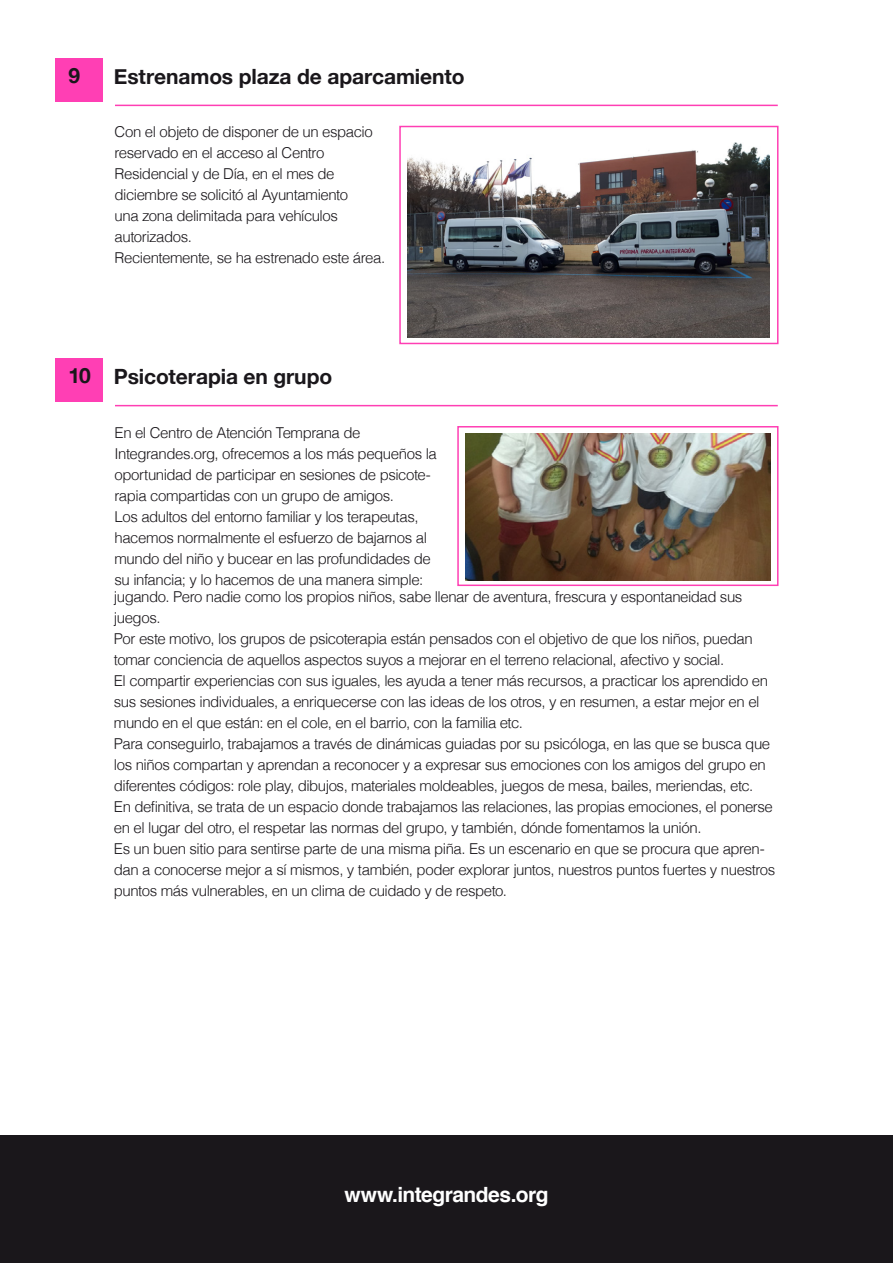
<style>
.page{position:relative;width:893px;height:1263px;background:#fff}
.page>*{position:absolute;margin:0;border:0;box-sizing:border-box;transform-origin:0 0}
.t1{font:700 21px "Helvetica Neue";letter-spacing:-.005em;color:#1a171b}
.t2{font:700 21px "Helvetica";letter-spacing:-.025em;color:#fff}
.t3{font:300 15px/21px "Helvetica";letter-spacing:-.03em;color:#1a171b}
</style>
<div class="page">
<div style="left:0;top:1135px;width:893px;height:128px;background:#1a171b"></div>
<div style="left:56px;top:58px;width:47px;height:43px;background:#ff3fb4"></div>
<hr style="left:115px;top:105px;width:663px;height:1px;background:#ff3fb4">
<div style="left:457px;top:426px;width:321px;height:160px;border:2px solid #ff3fb4"></div>
<div style="left:56px;top:358px;width:47px;height:44px;background:#ff3fb4"></div>
<hr style="left:115px;top:405px;width:663px;height:1px;background:#ff3fb4">
<div style="left:408px;top:105px;width:362px;height:271px;background:#fff"></div>
<img style="left:408px;top:142px;width:361px;height:195px">
<div style="left:466px;top:434px;width:304px;height:228px;background:#fff"></div>
<img style="left:466px;top:434px;width:304px;height:147px">
<h1 class="t1" style="left:69px;top:59px;width:13px">9</h1>
<h1 class="t1" style="left:114px;top:60px;width:352px">Estrenamos plaza de aparcamiento</h1>
<p class="t3" style="left:115px;top:120px;width:272px">Con el objeto de disponer de un espacio reservado en el acceso al Centro Residencial y de Día, en el mes de diciembre se solicitó al Ayuntamiento<br>una zona delimitada para vehículos autorizados.<br>Recientemente, se ha estrenado este área.</p>
<h1 class="t1" style="left:69px;top:360px;width:265px">10 Psicoterapia en grupo</h1>
<p class="t3" style="left:115px;top:421px;width:324px">En el Centro de Atención Temprana de Integrandes.org, ofrecemos a los más pequeños la oportunidad de participar en sesiones de psicote&shy;rapia compartidas con un grupo de amigos.<br>Los adultos del entorno familiar y los terapeutas, hacemos normalmente el esfuerzo de bajarnos al mundo del niño y bucear en las profundidades de su infancia; y lo hacemos de una manera simple:</p>
<p class="t3" style="left:114px;top:585px;width:663px">jugando. Pero nadie como los propios niños, sabe llenar de aventura, frescura y espontaneidad sus juegos.<br>Por este motivo, los grupos de psicoterapia están pensados con el objetivo de que los niños, puedan tomar conciencia de aquellos aspectos suyos a mejorar en el terreno relacional, afectivo y social.<br>El compartir experiencias con sus iguales, les ayuda a tener más recursos, a practicar los aprendido en sus sesiones individuales, a enriquecerse con las ideas de los otros, y en resumen, a estar mejor en el mundo en el que están: en el cole, en el barrio, con la familia etc.<br>Para conseguirlo, trabajamos a través de dinámicas guiadas por su psicóloga, en las que se busca que los niños compartan y aprendan a reconocer y a expresar sus emociones con los amigos del grupo en diferentes códigos: role play, dibujos, materiales moldeables, juegos de mesa, bailes, meriendas, etc.<br>En definitiva, se trata de un espacio donde trabajamos las relaciones, las propias emociones, el ponerse en el lugar del otro, el respetar las normas del grupo, y también, dónde fomentamos la unión.<br>Es un buen sitio para sentirse parte de una misma piña. Es un escenario en que se procura que apren&shy;dan a conocerse mejor a sí mismos, y también, poder explorar juntos, nuestros puntos fuertes y nuestros puntos más vulnerables, en un clima de cuidado y de respeto.</p>
<h1 class="t2" style="left:344px;top:1178px;width:206px">www.integrandes.org</h1>
</div>
